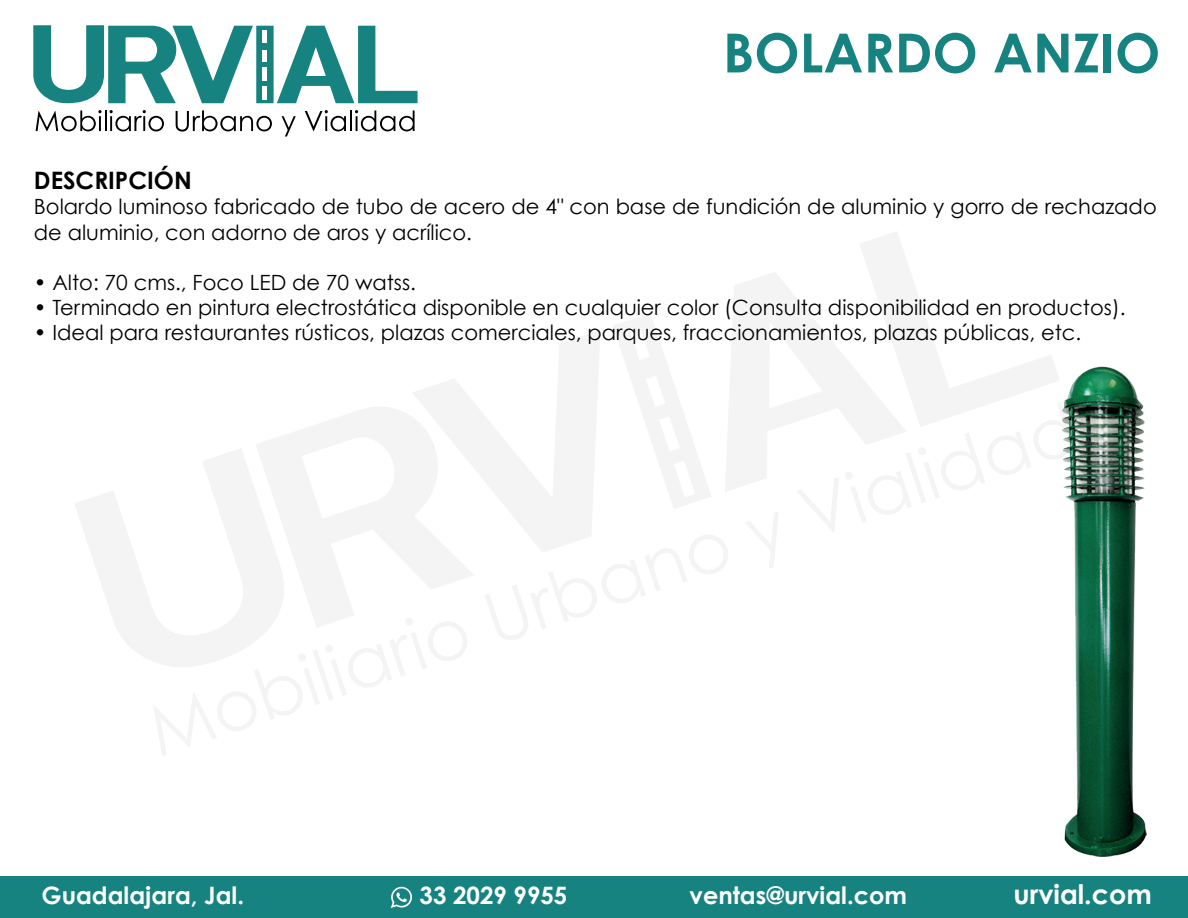
<style>
.page{position:relative;width:1188px;height:918px;background:#fff}
.page>*{position:absolute;margin:0;border:0;box-sizing:border-box;transform-origin:0 0}
.t1{font:700 54px "Century Gothic";color:#168381}
.t2{font:700 27px "Century Gothic";color:#fff}
.t3{font:700 24px "Century Gothic";color:#fff}
.t4{font:700 24px "Century Gothic";color:#000001}
.t5{font:21px/25.2px "Century Gothic";color:#000001}
</style>
<div class="page">
<svg style="left:33px;top:25px;width:220px;height:79px"></svg>
<div style="left:256px;top:26px;width:18px;height:77px;background:#168381;border:2px solid #168381"></div>
<svg style="left:277px;top:25px;width:141px;height:79px"></svg>
<div style="left:262px;top:31px;width:5px;height:12px;background:#fff"></div>
<svg style="left:36px;top:110px;width:66px;height:21px"></svg>
<hr style="left:105px;top:110px;width:2px;height:21px;background:#000001">
<svg style="left:110px;top:110px;width:54px;height:21px"></svg>
<svg style="left:176px;top:110px;width:96px;height:22px"></svg>
<svg style="left:282px;top:116px;width:14px;height:20px"></svg>
<svg style="left:305px;top:110px;width:41px;height:21px"></svg>
<hr style="left:350px;top:110px;width:2px;height:21px;background:#000001">
<svg style="left:355px;top:110px;width:60px;height:21px"></svg>
<div style="left:262px;top:51px;width:5px;height:11px;background:#fff"></div>
<div style="left:262px;top:67px;width:5px;height:13px;background:#fff"></div>
<div style="left:262px;top:86px;width:5px;height:13px;background:#fff"></div>
<div style="left:0;top:876px;width:1188px;height:42px;background:#168381"></div>
<svg style="left:391px;top:887px;width:21px;height:21px"></svg>
<img style="left:1064px;top:367px;width:82px;height:489px">
<svg style="left:75px;top:491px;width:78px;height:170px"></svg>
<svg style="left:153px;top:232px;width:925px;height:524px"></svg>
<h1 class="t1" style="left:723px;top:12px;width:439px">BOLARDO ANZIO</h1>
<p class="t4" style="left:34px;top:162px;width:159px">DESCRIPCIÓN</p>
<p class="t5" style="left:34px;top:194px;width:1124px">Bolardo luminoso fabricado de tubo de acero de 4" con base de fundición de aluminio y gorro de rechazado de aluminio, con adorno de aros y acrílico.</p>
<p class="t5" style="left:34px;top:270px;width:384px">• Alto: 70 cms., Foco LED de 70 watss.</p>
<p class="t5" style="left:34px;top:295px;width:1093px">• Terminado en pintura electrostática disponible en cualquier color (Consulta disponibilidad en productos).</p>
<p class="t5" style="left:34px;top:320px;width:1049px">• Ideal para restaurantes rústicos, plazas comerciales, parques, fraccionamientos, plazas públicas, etc.</p>
<p class="t3" style="left:42px;top:878px;width:204px">Guadalajara, Jal.</p>
<p class="t3" style="left:420px;top:878px;width:149px">33 2029 9955</p>
<p class="t3" style="left:690px;top:878px;width:219px">ventas@urvial.com</p>
<p class="t2" style="left:1014px;top:874px;width:140px">urvial.com</p>
</div>
